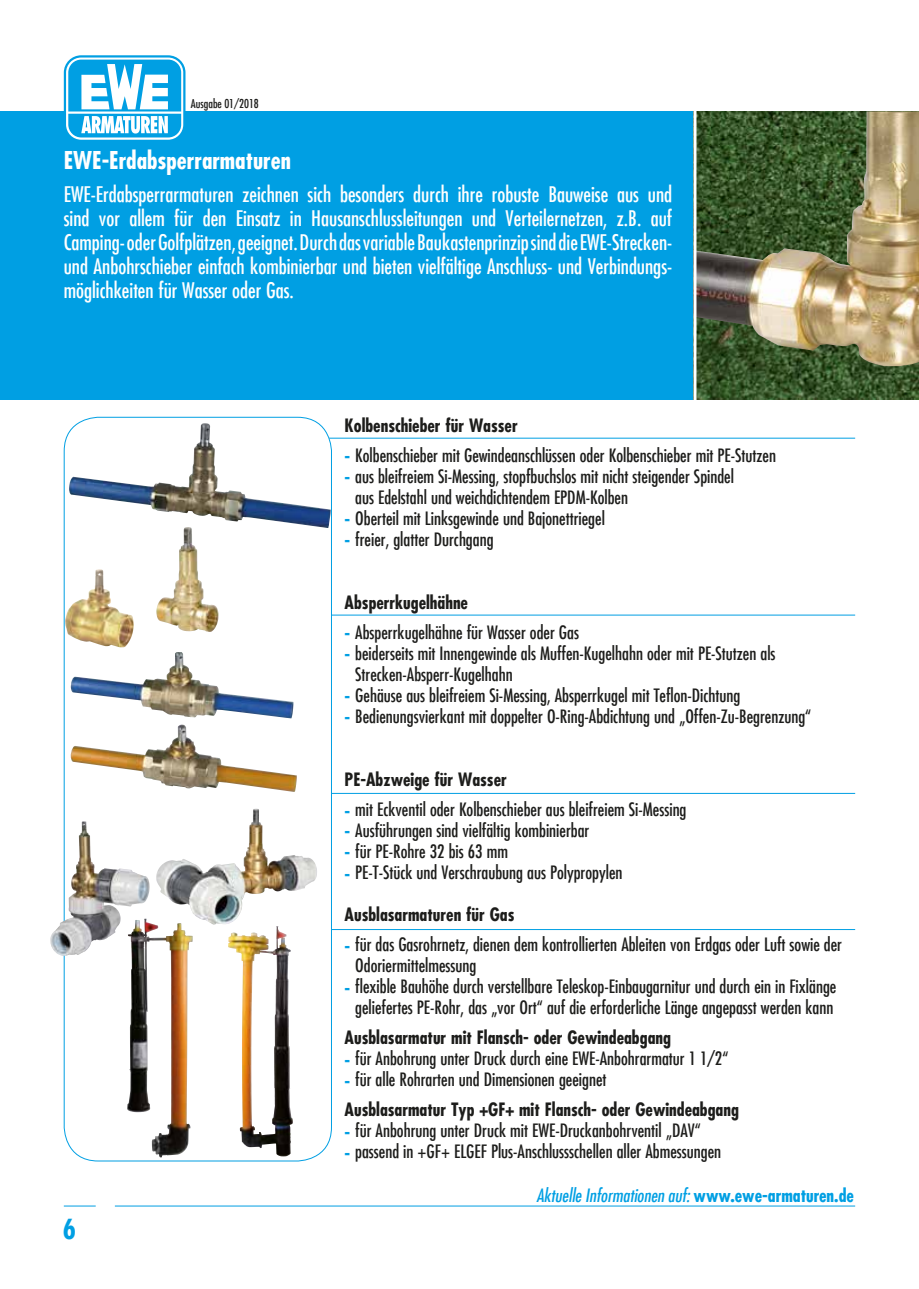
<style>
.page{position:relative;width:919px;height:1289px;background:#fff}
.page>*{position:absolute;margin:0;border:0;box-sizing:border-box;transform-origin:0 0}
.t1{font:700 condensed 27px "Futura Com";color:#009fe3}
.t2{font:700 condensed 24px "Futura Com";color:#fff}
.t3{font:500 condensed 21px/24px "Futura Com";color:#fff;text-align:justify}
.t4{font:500 condensed 18px/21px "Futura Com";color:#1d1d1b}
.t5{font:700 condensed 18px/30px "Futura Com";color:#1d1d1b}
.t6{font:italic 500 condensed 18px "Futura Com";color:#009fe3}
.t7{font:500 condensed 12px "Futura Com";color:#1d1d1b}
.s1{font-weight:700;color:#009fe3}
.s2{color:#009fe3}
.s3{font-weight:500}
.s4{font-weight:700;font-style:normal}
</style>
<div class="page">
<div style="left:0;top:112px;width:918px;height:288px;background:#009fe3"></div>
<hr style="left:115px;top:1205px;width:740px;height:1px;background:#009fe3">
<hr style="left:64px;top:1205px;width:32px;height:1px;background:#009fe3">
<hr style="left:329px;top:438px;width:526px;height:1px;background:#009fe3">
<svg style="left:64px;top:55px;width:121px;height:87px"></svg>
<svg style="left:66px;top:58px;width:117px;height:82px"></svg>
<svg style="left:68px;top:60px;width:113px;height:77px"></svg>
<img style="left:71px;top:652px;width:222px;height:66px">
<img style="left:70px;top:724px;width:227px;height:68px">
<hr style="left:332px;top:929px;width:523px;height:1px;background:#009fe3">
<hr style="left:332px;top:793px;width:523px;height:1px;background:#009fe3">
<hr style="left:332px;top:614px;width:523px;height:1px;background:#009fe3">
<img style="left:69px;top:423px;width:262px;height:105px">
<img style="left:156px;top:527px;width:62px;height:105px">
<img style="left:65px;top:569px;width:69px;height:78px">
<img style="left:50px;top:821px;width:100px;height:134px">
<img style="left:156px;top:808px;width:161px;height:116px">
<img style="left:127px;top:918px;width:66px;height:239px">
<img style="left:228px;top:926px;width:49px;height:222px">
<img style="left:693px;top:111px;width:225px;height:289px">
<p class="t7" style="left:191px;top:95px;width:69px">Ausgabe 01/2018</p>
<h2 class="t2" style="left:64px;top:144px;width:228px">EWE-Erdabsperrarmaturen</h2>
<p class="t3" style="left:64px;top:181px;width:610px">EWE-Erdabsperrarmaturen zeichnen sich besonders durch ihre robuste Bauweise aus und sind vor allem für den Einsatz in Hausanschlussleitungen und Verteilernetzen, z.B. auf Camping- oder Golfplätzen, geeignet. Durch das variable Baukastenprinzip sind die EWE-Strecken&shy;und Anbohrschieber einfach kombinierbar und bieten vielfältige Anschluss- und Verbindungs&shy;möglichkeiten für Wasser oder Gas.</p>
<p class="t5" style="left:344px;top:410px;width:175px">Kolbenschieber für Wasser</p>
<p class="t4" style="left:344px;top:444px;width:433px"><span class="s1">-</span> Kolbenschieber mit Gewindeanschlüssen oder Kolbenschieber mit PE-Stutzen</p>
<p class="t4" style="left:355px;top:465px;width:380px;text-indent:-11px"><span class="s1">-</span> aus bleifreiem Si-Messing, stopfbuchslos mit nicht steigender Spindel aus Edelstahl und weichdichtendem EPDM-Kolben</p>
<p class="t4" style="left:344px;top:507px;width:262px"><span class="s1">-</span> Oberteil mit Linksgewinde und Bajonettriegel</p>
<p class="t4" style="left:344px;top:528px;width:150px"><span class="s1">-</span> freier, glatter Durchgang</p>
<p class="t5" style="left:344px;top:587px;width:125px">Absperrkugelhähne</p>
<p class="t4" style="left:344px;top:621px;width:236px"><span class="s1">-</span> Absperrkugelhähne für Wasser oder Gas</p>
<p class="t4" style="left:355px;top:642px;width:422px;text-indent:-11px"><span class="s1">-</span> beiderseits mit Innengewinde als Muffen-Kugelhahn oder mit PE-Stutzen als<br>Strecken-Absperr-Kugelhahn</p>
<p class="t4" style="left:344px;top:684px;width:397px"><span class="s1">-</span> Gehäuse aus bleifreiem Si-Messing, Absperrkugel mit Teflon-Dichtung</p>
<p class="t4" style="left:344px;top:705px;width:468px"><span class="s1">-</span> Bedienungsvierkant mit doppelter O-Ring-Abdichtung und „Offen-Zu-Begrenzung“</p>
<p class="t5" style="left:344px;top:764px;width:164px">PE-Abzweige für Wasser</p>
<p class="t4" style="left:344px;top:798px;width:343px"><span class="s1">-</span> mit Eckventil oder Kolbenschieber aus bleifreiem Si-Messing</p>
<p class="t4" style="left:344px;top:819px;width:246px"><span class="s1">-</span> Ausführungen sind vielfältig kombinierbar</p>
<p class="t4" style="left:344px;top:840px;width:165px"><span class="s1">-</span> für PE-Rohre 32 bis 63 mm</p>
<p class="t4" style="left:344px;top:861px;width:279px"><span class="s1">-</span> PE-T-Stück und Verschraubung aus Polypropylen</p>
<p class="t5" style="left:344px;top:899px;width:171px">Ausblasarmaturen für Gas</p>
<p class="t4" style="left:355px;top:933px;width:488px;text-indent:-11px"><span class="s1">-</span> für das Gasrohrnetz, dienen dem kontrollierten Ableiten von Erdgas oder Luft sowie der<br>Odoriermittelmessung</p>
<p class="t4" style="left:344px;top:975px;width:493px;text-align:center"><span class="s1">-</span> flexible Bauhöhe durch verstellbare Teleskop-Einbaugarnitur und durch ein in Fixlänge geliefertes PE-Rohr, das „vor Ort“ auf die erforderliche Länge angepasst werden kann</p>
<p class="t5" style="left:344px;top:1022px;width:328px">Ausblasarmatur mit Flansch- oder Gewindeabgang</p>
<p class="t4" style="left:344px;top:1047px;width:385px"><span class="s1">-</span> für Anbohrung unter Druck durch eine EWE-Anbohrarmatur 1 1/2“</p>
<p class="t5" style="left:344px;top:1064px;width:396px"><span class="s2">-</span> <span class="s3">für alle Rohrarten und Dimensionen geeignet<br></span>Ausblasarmatur Typ +GF+ mit Flansch- oder Gewindeabgang</p>
<p class="t4" style="left:344px;top:1119px;width:358px"><span class="s1">-</span> für Anbohrung unter Druck mit EWE-Druckanbohrventil „DAV“</p>
<p class="t4" style="left:344px;top:1140px;width:378px"><span class="s1">-</span> passend in +GF+ ELGEF Plus-Anschlussschellen aller Abmessungen</p>
<h1 class="t1" style="left:63px;top:1211px;width:15px">6</h1>
<p class="t6" style="left:536px;top:1182px;width:319px">Aktuelle Informationen auf: <span class="s4">www.ewe-armaturen.de</span></p>
</div>
